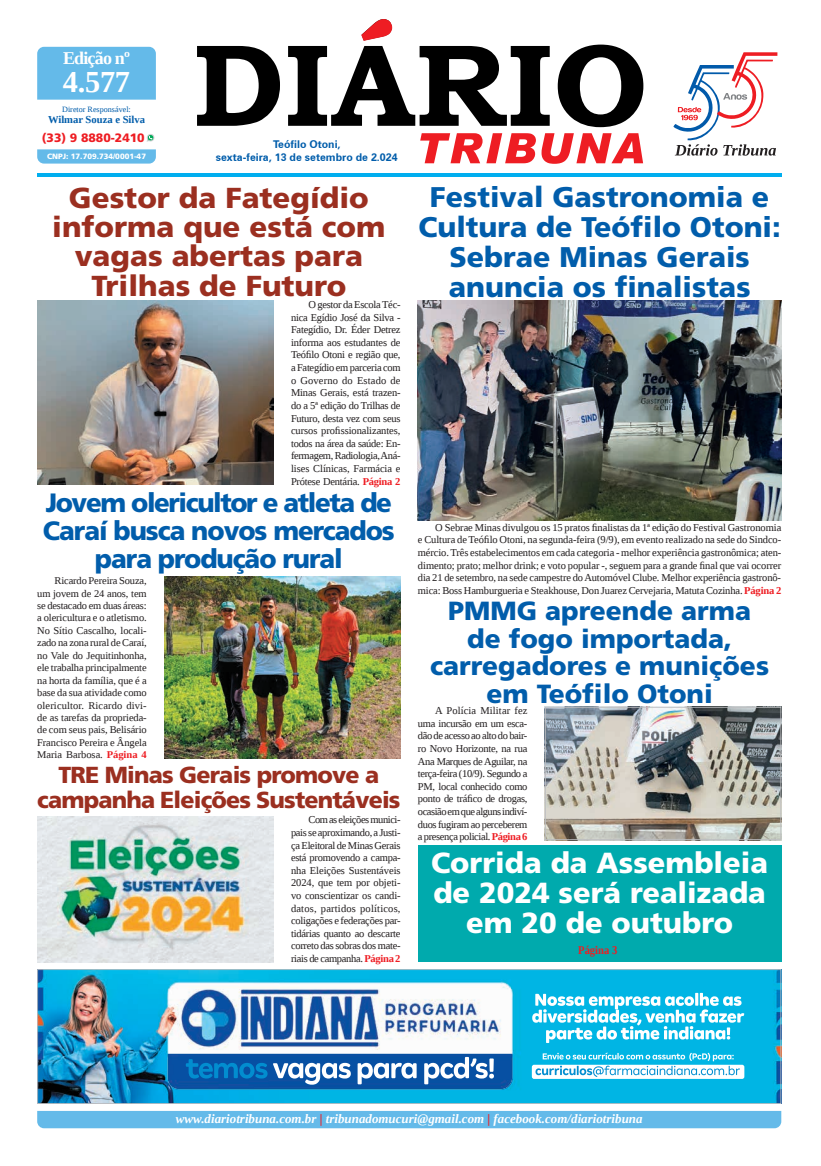
<style>
.page{position:relative;width:821px;height:1166px;background:#fff}
.page>*{position:absolute;margin:0;border:0;box-sizing:border-box;transform-origin:0 0}
.t1{font:700 30.45px "Liberation Serif";color:#fff}
.t2{font:900 29.05px/29.9px "Frutiger LT Std";color:#fff;text-align:center}
.t3{font:900 28.88px/29.3px "Frutiger LT Std";color:#9b2f20;text-align:center}
.t4{font:900 28.44px/29.8px "Frutiger LT Std";color:#015dab;text-align:center}
.t5{font:900 26.51px/28.3px "Frutiger LT Std";letter-spacing:-.04em;color:#015dab;text-align:center}
.t6{font:900 26.25px/27.6px "Frutiger LT Std";color:#015dab;text-align:center}
.t7{font:900 23.19px/25.4px "Frutiger LT Std";letter-spacing:-.035em;color:#9b2f20;text-align:center}
.t8{font:700 18.03px "Liberation Serif";letter-spacing:-.045em;color:#fff}
.t9{font:italic 700 12.95px "Liberation Serif";color:#fff}
.t10{font:900 12.16px "Frutiger LT Std";color:#ee1d23}
.t11{font:700 11.9px "Liberation Serif";letter-spacing:.005em;color:#ee1d23;scale:.88 1}
.t12{font:700 10.67px/12.6px "Zurich BT";color:#015dab;text-align:center}
.t13{font:700 10.59px "Liberation Serif";color:#015dab}
.t14{font:10.5px/12.6px "Liberation Serif";letter-spacing:-.025em;color:#231f20;text-align:justify}
.t15{font:10.33px/12.4px "Liberation Serif";letter-spacing:-.01em;color:#231f20;text-align:justify}
.t16{font:8.14px "Liberation Serif";color:#015dab}
.t17{font:900 7.7px "Frutiger LT Std";color:#fff}
.s1{font-weight:700;color:#ee1d23}
.s2{color:#ee1d23}
</style>
<div class="page">
<div style="left:37px;top:1111px;width:744px;height:17px;background:#64bae9"></div>
<hr style="left:37px;top:174px;width:744px;height:3px;background:#00aeef">
<svg style="left:197px;top:26px;width:446px;height:101px"></svg>
<svg style="left:361px;top:19px;width:31px;height:22px"></svg>
<svg style="left:420px;top:133px;width:223px;height:31px"></svg>
<div style="left:37px;top:47px;width:119px;height:53px;background:#64bae9"></div>
<svg style="left:37px;top:149px;width:119px;height:15px;background:#6ebeea"></svg>
<svg style="left:147px;top:134px;width:7px;height:8px"></svg>
<div style="left:418px;top:845px;width:363px;height:117px;background:#00aaad"></div>
<img style="left:37px;top:969px;width:744px;height:135px">
<svg style="left:673px;top:52px;width:104px;height:104px"></svg>
<img style="left:418px;top:301px;width:363px;height:219px">
<img style="left:37px;top:301px;width:237px;height:184px">
<img style="left:164px;top:577px;width:237px;height:181px">
<img style="left:545px;top:707px;width:236px;height:133px">
<img style="left:37px;top:816px;width:237px;height:146px">
<h3 class="t8" style="left:63px;top:45px;width:68px">Edição nº</h3>
<h1 class="t1" style="left:63px;top:61px;width:69px">4.577</h1>
<p class="t16" style="left:62px;top:104px;width:70px">Diretor Responsável:</p>
<p class="t13" style="left:48px;top:112px;width:99px">Wilmar Souza e Silva</p>
<p class="t10" style="left:42px;top:130px;width:104px">(33) 9 8880-2410</p>
<p class="t17" style="left:47px;top:151px;width:100px">CNPJ: 17.709.734/0001-47</p>
<p class="t12" style="left:216px;top:138px;width:183px">Teófilo Otoni,<br>sexta-feira, 13 de setembro de 2.024</p>
<h3 class="t3" style="left:52px;top:183px;width:335px">Gestor da Fategídio informa que está com vagas abertas para<br>Trilhas de Futuro</h3>
<p class="t14" style="left:291px;top:298px;width:111px;text-indent:17px">O gestor da Escola Téc&shy;nica Egídio José da Silva - Fategídio, Dr. Éder Detrez informa aos estudantes de Teófilo Otoni e região que, a Fategídio em parceria com o Governo do Estado de Minas Gerais, está trazen&shy;do a 5ª edição do Trilhas de Futuro, desta vez com seus cursos profissionalizantes, todos na área da saúde: En&shy;fermagem, Radiologia, Aná&shy;lises Clínicas, Farmácia e Prótese Dentária. <span class="s1">Página 2</span></p>
<h3 class="t5" style="left:43px;top:488px;width:353px">Jovem olericultor e atleta de<br>Caraí busca novos mercados para produção rural</h3>
<p class="t15" style="left:37px;top:574px;width:111px;text-indent:17px">Ricardo Pereira Souza, um jovem de 24 anos, tem se destacado em duas áreas: a olericultura e o atletismo.<br>No Sítio Cascalho, locali&shy;zado na zona rural de Caraí, no Vale do Jequitinhonha, ele trabalha principalmente na horta da família, que é a base da sua atividade como olericultor. Ricardo divi&shy;de as tarefas da proprieda&shy;de com seus pais, Belisário Francisco Pereira e Ângela Maria Barbosa. <span class="s1">Página 4</span></p>
<h3 class="t7" style="left:37px;top:762px;width:365px">TRE Minas Gerais promove a campanha Eleições Sustentáveis</h3>
<p class="t14" style="left:291px;top:813px;width:111px;text-indent:17px">Com as eleições munici&shy;pais se aproximando, a Justi&shy;ça Eleitoral de Minas Gerais está promovendo a campa&shy;nha Eleições Sustentáveis 2024, que tem por objeti&shy;vo conscientizar os candi&shy;datos, partidos políticos, coligações e federações par&shy;tidárias quanto ao descarte correto das sobras dos mate&shy;riais de campanha. <span class="s1">Página 2</span></p>
<h3 class="t4" style="left:418px;top:182px;width:364px">Festival Gastronomia e<br>Cultura de Teófilo Otoni:<br>Sebrae Minas Gerais anuncia os finalistas</h3>
<p class="t14" style="left:418px;top:521px;width:365px;text-indent:17px">O Sebrae Minas divulgou os 15 pratos finalistas da 1ª edição do Festival Gastronomia e Cultura de Teófilo Otoni, na segunda-feira (9/9), em evento realizado na sede do Sindco&shy;mércio. Três estabelecimentos em cada categoria - melhor experiência gastronômica; aten&shy;dimento; prato; melhor drink; e voto popular -, seguem para a grande final que vai ocorrer dia 21 de setembro, na sede campestre do Automóvel Clube. Melhor experiência gastronô&shy;mica: Boss Hamburgueria e Steakhouse, Don Juarez Cervejaria, Matuta Cozinha. <span class="s1">Página 2</span></p>
<h3 class="t6" style="left:430px;top:597px;width:340px">PMMG apreende arma de fogo importada, carregadores e munições em Teófilo Otoni</h3>
<p class="t14" style="left:418px;top:704px;width:111px;text-indent:17px">A Polícia Militar fez uma incursão em um esca&shy;dão de acesso ao alto do bair&shy;ro Novo Horizonte, na rua Ana Marques de Aguilar, na terça-feira (10/9). Segundo a PM, local conhecido como ponto de tráfico de drogas, ocasião em que alguns indiví&shy;duos fugiram ao perceberem a presença policial. <span class="s1">Página 6</span></p>
<h2 class="t2" style="left:431px;top:848px;width:339px">Corrida da Assembleia de 2024 será realizada em 20 de outubro</h2>
<p class="t11" style="left:578px;top:942px;width:46px">Página 3</p>
<p class="t9" style="left:176px;top:1110px;width:468px">www.diariotribuna.com.br <span class="s2">|</span> tribunadomucuri@gmail.com <span class="s2">|</span> facebook.com/diariotribuna</p>
</div>
